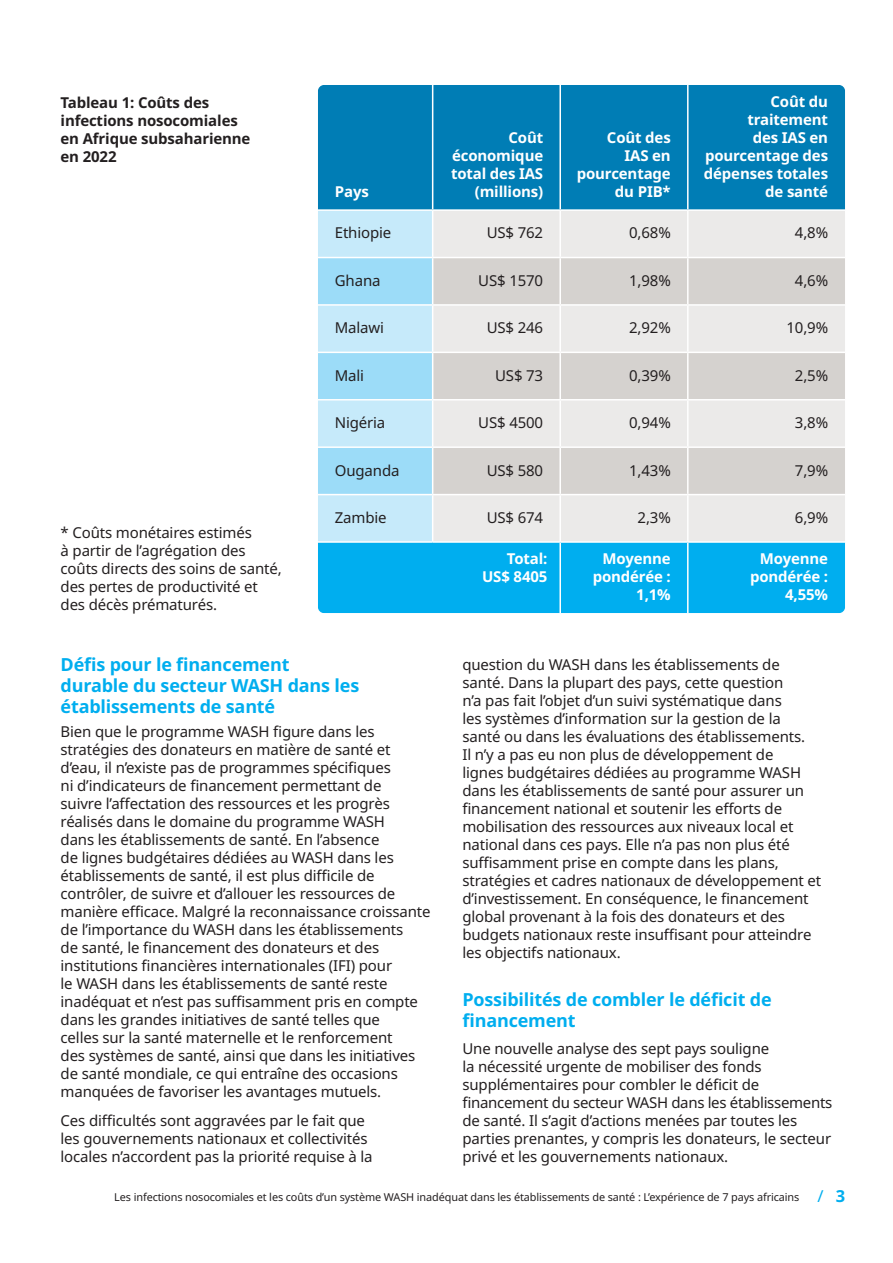
<style>
.page{position:relative;width:893px;height:1263px;background:#fff}
.page>*{position:absolute;margin:0;border:0;box-sizing:border-box;transform-origin:0 0}
.t1{font:700 18px/21px "Noto Sans";letter-spacing:-.01em;color:#00aeef}
.t2{font:15px/18px "Noto Sans";letter-spacing:-.01em;color:#231f20}
.t3{font:700 15px/18px "Noto Sans";letter-spacing:-.01em;color:#fff;text-align:right}
.t4{font:700 15px/18px "Noto Sans";letter-spacing:-.01em;color:#231f20}
.t5{font:10.8px "Noto Sans";letter-spacing:-.01em;color:#231f20}
.s1{font-size:16.5px;color:#00aeef}
.s2{font-weight:700;font-size:16.5px;color:#00aeef}
</style>
<div class="page">
<div style="left:318px;top:85px;width:527px;height:124px;background:#007db5"></div>
<svg style="left:318px;top:211px;width:527px;height:402px;background:#b1d7e5"></svg>
<hr style="left:432px;top:85px;width:1px;height:124px;background:#fff">
<hr style="left:559px;top:85px;width:2px;height:124px;background:#fff">
<hr style="left:687px;top:85px;width:2px;height:124px;background:#fff">
<hr style="left:432px;top:211px;width:1px;height:46px;background:#fff">
<hr style="left:559px;top:211px;width:2px;height:46px;background:#fff">
<hr style="left:687px;top:211px;width:2px;height:46px;background:#fff">
<hr style="left:318px;top:257px;width:115px;height:1px;background:#fff">
<hr style="left:433px;top:257px;width:127px;height:1px;background:#fff">
<hr style="left:432px;top:258px;width:1px;height:46px;background:#fff">
<hr style="left:560px;top:257px;width:128px;height:1px;background:#fff">
<hr style="left:559px;top:258px;width:2px;height:46px;background:#fff">
<hr style="left:688px;top:257px;width:157px;height:1px;background:#fff">
<hr style="left:687px;top:258px;width:2px;height:46px;background:#fff">
<hr style="left:318px;top:304px;width:115px;height:2px;background:#fff">
<hr style="left:433px;top:304px;width:127px;height:2px;background:#fff">
<hr style="left:432px;top:306px;width:1px;height:46px;background:#fff">
<hr style="left:560px;top:304px;width:128px;height:2px;background:#fff">
<hr style="left:559px;top:306px;width:2px;height:46px;background:#fff">
<hr style="left:688px;top:304px;width:157px;height:2px;background:#fff">
<hr style="left:687px;top:306px;width:2px;height:46px;background:#fff">
<hr style="left:318px;top:352px;width:115px;height:1px;background:#fff">
<hr style="left:433px;top:352px;width:127px;height:1px;background:#fff">
<hr style="left:432px;top:353px;width:1px;height:46px;background:#fff">
<hr style="left:560px;top:352px;width:128px;height:1px;background:#fff">
<hr style="left:559px;top:353px;width:2px;height:46px;background:#fff">
<hr style="left:688px;top:352px;width:157px;height:1px;background:#fff">
<hr style="left:687px;top:353px;width:2px;height:46px;background:#fff">
<hr style="left:432px;top:400px;width:1px;height:46px;background:#fff">
<hr style="left:559px;top:400px;width:2px;height:46px;background:#fff">
<hr style="left:687px;top:400px;width:2px;height:46px;background:#fff">
<hr style="left:432px;top:448px;width:1px;height:46px;background:#fff">
<hr style="left:559px;top:448px;width:2px;height:46px;background:#fff">
<hr style="left:687px;top:448px;width:2px;height:46px;background:#fff">
<hr style="left:432px;top:495px;width:1px;height:46px;background:#fff">
<hr style="left:559px;top:495px;width:2px;height:46px;background:#fff">
<hr style="left:687px;top:495px;width:2px;height:46px;background:#fff">
<hr style="left:559px;top:543px;width:2px;height:70px;background:#fff">
<hr style="left:687px;top:543px;width:2px;height:70px;background:#fff">
<hr style="left:318px;top:399px;width:115px;height:1px;background:#fff">
<hr style="left:433px;top:399px;width:127px;height:1px;background:#fff">
<hr style="left:560px;top:399px;width:128px;height:1px;background:#fff">
<hr style="left:688px;top:399px;width:157px;height:1px;background:#fff">
<hr style="left:318px;top:446px;width:115px;height:2px;background:#fff">
<hr style="left:433px;top:446px;width:127px;height:2px;background:#fff">
<hr style="left:560px;top:446px;width:128px;height:2px;background:#fff">
<hr style="left:688px;top:446px;width:157px;height:2px;background:#fff">
<hr style="left:318px;top:494px;width:115px;height:1px;background:#fff">
<hr style="left:433px;top:494px;width:127px;height:1px;background:#fff">
<hr style="left:560px;top:494px;width:128px;height:1px;background:#fff">
<hr style="left:688px;top:494px;width:157px;height:1px;background:#fff">
<hr style="left:318px;top:541px;width:115px;height:2px;background:#fff">
<hr style="left:433px;top:541px;width:127px;height:2px;background:#fff">
<hr style="left:560px;top:541px;width:128px;height:2px;background:#fff">
<hr style="left:688px;top:541px;width:157px;height:2px;background:#fff">
<p class="t4" style="left:61px;top:94px;width:191px">Tableau 1: Coûts des infections nosocomiales en Afrique subsaharienne en 2022</p>
<p class="t2" style="left:61px;top:524px;width:223px">* Coûts monétaires estimés<br>à partir de l’agrégation des coûts directs des soins de santé, des pertes de productivité et des décès prématurés.</p>
<p class="t3" style="left:335px;top:183px;width:36px">Pays</p>
<p class="t3" style="left:451px;top:129px;width:94px">Coût économique total des IAS (millions)</p>
<p class="t3" style="left:577px;top:129px;width:96px">Coût des<br>IAS en pourcentage du PIB*</p>
<p class="t3" style="left:704px;top:93px;width:126px">Coût du traitement<br>des IAS en pourcentage des dépenses totales de santé</p>
<p class="t2" style="left:335px;top:224px;width:58px">Ethiopie</p>
<p class="t2" style="left:487px;top:224px;width:58px">US$ 762</p>
<p class="t2" style="left:629px;top:224px;width:43px">0,68%</p>
<p class="t2" style="left:795px;top:224px;width:35px">4,8%</p>
<p class="t2" style="left:335px;top:272px;width:47px">Ghana</p>
<p class="t2" style="left:478px;top:272px;width:66px">US$ 1570</p>
<p class="t2" style="left:629px;top:272px;width:43px">1,98%</p>
<p class="t2" style="left:795px;top:272px;width:35px">4,6%</p>
<p class="t2" style="left:335px;top:319px;width:51px">Malawi</p>
<p class="t2" style="left:487px;top:319px;width:58px">US$ 246</p>
<p class="t2" style="left:629px;top:319px;width:43px">2,92%</p>
<p class="t2" style="left:786px;top:319px;width:43px">10,9%</p>
<p class="t2" style="left:335px;top:367px;width:31px">Mali</p>
<p class="t2" style="left:495px;top:367px;width:50px">US$ 73</p>
<p class="t2" style="left:629px;top:367px;width:43px">0,39%</p>
<p class="t2" style="left:795px;top:367px;width:35px">2,5%</p>
<p class="t2" style="left:335px;top:414px;width:52px">Nigéria</p>
<p class="t2" style="left:478px;top:414px;width:66px">US$ 4500</p>
<p class="t2" style="left:629px;top:414px;width:43px">0,94%</p>
<p class="t2" style="left:795px;top:414px;width:35px">3,8%</p>
<p class="t2" style="left:335px;top:461px;width:66px">Ouganda</p>
<p class="t2" style="left:487px;top:461px;width:58px">US$ 580</p>
<p class="t2" style="left:629px;top:461px;width:43px">1,43%</p>
<p class="t2" style="left:795px;top:461px;width:35px">7,9%</p>
<p class="t2" style="left:335px;top:509px;width:53px">Zambie</p>
<p class="t2" style="left:487px;top:509px;width:58px">US$ 674</p>
<p class="t2" style="left:638px;top:509px;width:35px">2,3%</p>
<p class="t2" style="left:795px;top:509px;width:35px">6,9%</p>
<p class="t3" style="left:482px;top:550px;width:67px">Total:<br>US$ 8405</p>
<p class="t3" style="left:593px;top:550px;width:80px">Moyenne pondérée :<br>1,1%</p>
<p class="t3" style="left:750px;top:550px;width:80px">Moyenne pondérée :<br>4,55%</p>
<p class="t1" style="left:61px;top:654px;width:300px">Défis pour le financement durable du secteur WASH dans les établissements de santé</p>
<p class="t2" style="left:61px;top:723px;width:371px">Bien que le programme WASH figure dans les stratégies des donateurs en matière de santé et d’eau, il n’existe pas de programmes spécifiques<br>ni d’indicateurs de financement permettant de<br>suivre l’affectation des ressources et les progrès réalisés dans le domaine du programme WASH<br>dans les établissements de santé. En l’absence<br>de lignes budgétaires dédiées au WASH dans les établissements de santé, il est plus difficile de contrôler, de suivre et d’allouer les ressources de manière efficace. Malgré la reconnaissance croissante de l’importance du WASH dans les établissements<br>de santé, le financement des donateurs et des institutions financières internationales (IFI) pour<br>le WASH dans les établissements de santé reste inadéquat et n’est pas suffisamment pris en compte dans les grandes initiatives de santé telles que<br>celles sur la santé maternelle et le renforcement<br>des systèmes de santé, ainsi que dans les initiatives de santé mondiale, ce qui entraîne des occasions manquées de favoriser les avantages mutuels.</p>
<p class="t2" style="left:61px;top:1112px;width:314px">Ces difficultés sont aggravées par le fait que les gouvernements nationaux et collectivités locales n’accordent pas la priorité requise à la</p>
<p class="t2" style="left:462px;top:656px;width:360px">question du WASH dans les établissements de santé. Dans la plupart des pays, cette question<br>n’a pas fait l’objet d’un suivi systématique dans<br>les systèmes d’information sur la gestion de la santé ou dans les évaluations des établissements.<br>Il n’y a pas eu non plus de développement de<br>lignes budgétaires dédiées au programme WASH dans les établissements de santé pour assurer un financement national et soutenir les efforts de mobilisation des ressources aux niveaux local et national dans ces pays. Elle n’a pas non plus été suffisamment prise en compte dans les plans, stratégies et cadres nationaux de développement et d’investissement. En conséquence, le financement global provenant à la fois des donateurs et des budgets nationaux reste insuffisant pour atteindre les objectifs nationaux.</p>
<p class="t1" style="left:462px;top:990px;width:311px">Possibilités de combler le déficit de financement</p>
<p class="t2" style="left:462px;top:1040px;width:371px">Une nouvelle analyse des sept pays souligne<br>la nécessité urgente de mobiliser des fonds supplémentaires pour combler le déficit de financement du secteur WASH dans les établissements de santé. Il s’agit d’actions menées par toutes les parties prenantes, y compris les donateurs, le secteur privé et les gouvernements nationaux.</p>
<p class="t5" style="left:114px;top:1189px;width:732px">Les infections nosocomiales et les coûts d’un système WASH inadéquat dans les établissements de santé : L’expérience de 7 pays africains <span class="s1">/</span> <span class="s2">3</span></p>
</div>
